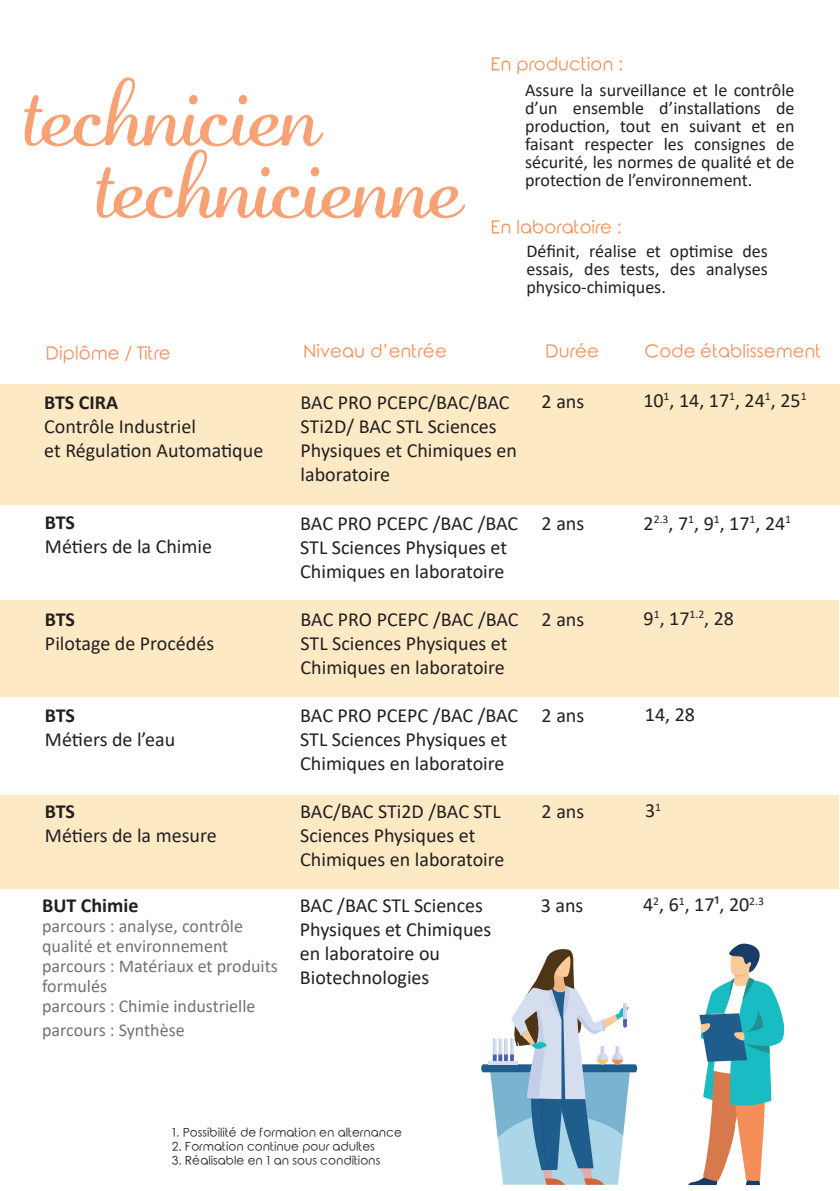
<style>
.page{position:relative;width:840px;height:1191px;background:#fff}
.page>*{position:absolute;margin:0;border:0;box-sizing:border-box;transform-origin:0 0}
.t1{font:96px "Adage Script JF";color:#f8a174}
.t2{font:20px/24px "Calibri";color:#231f20}
.t3{font:700 20px "Calibri";color:#231f20}
.t4{font:18px/18px "Calibri";color:#231f20;text-align:justify}
.t5{font:18px/20px "Calibri";color:#717275}
.t6{font:18px "Rounded Elegance";color:#f78f59}
.t7{font:12px "Rounded Elegance";color:#231f20}
</style>
<div class="page">
<div style="left:0;top:600px;width:838px;height:96px;background:#fee9c5"></div>
<div style="left:0;top:795px;width:838px;height:93px;background:#fee9c5"></div>
<div style="left:0;top:384px;width:839px;height:120px;background:#fee9c5"></div>
<svg style="left:481px;top:949px;width:155px;height:235px"></svg>
<svg style="left:688px;top:943px;width:95px;height:242px"></svg>
<p class="t1" style="left:24px;top:49px;width:297px">technicien</p>
<p class="t1" style="left:96px;top:121px;width:367px">technicienne</p>
<p class="t6" style="left:490px;top:53px;width:134px">En production :</p>
<p class="t4" style="left:525px;top:81px;width:271px">Assure la surveillance et le contrôle d’un ensemble d’installations de production, tout en suivant et en faisant respecter les consignes de sécurité, les normes de qualité et de protection de l’environnement.</p>
<p class="t6" style="left:490px;top:217px;width:133px">En laboratoire :</p>
<p class="t4" style="left:526px;top:242px;width:243px">Définit, réalise et optimise des essais, des tests, des analyses physico-chimiques.</p>
<p class="t6" style="left:46px;top:343px;width:126px">Diplôme / Titre</p>
<p class="t6" style="left:303px;top:341px;width:145px">Niveau d’entrée</p>
<p class="t6" style="left:545px;top:341px;width:55px">Durée</p>
<p class="t6" style="left:644px;top:341px;width:178px">Code établissement</p>
<p class="t3" style="left:44px;top:388px;width:75px">BTS CIRA</p>
<p class="t2" style="left:44px;top:413px;width:153px">Contrôle Industriel</p>
<p class="t2" style="left:44px;top:437px;width:220px">et Régulation Automatique</p>
<p class="t2" style="left:300px;top:389px;width:218px">BAC PRO PCEPC/BAC/BAC<br>STi2D/ BAC STL Sciences<br>Physiques et Chimiques en laboratoire</p>
<p class="t2" style="left:541px;top:389px;width:44px">2 ans</p>
<p class="t2" style="left:643px;top:388px;width:165px">10<sup>1</sup>, 14, 17<sup>1</sup>, 24<sup>1</sup>, 25<sup>1</sup></p>
<p class="t3" style="left:45px;top:508px;width:32px">BTS</p>
<p class="t2" style="left:45px;top:534px;width:168px">Métiers de la Chimie</p>
<p class="t2" style="left:300px;top:511px;width:219px">BAC PRO PCEPC /BAC /BAC<br>STL Sciences Physiques et<br>Chimiques en laboratoire</p>
<p class="t2" style="left:541px;top:511px;width:44px">2 ans</p>
<p class="t2" style="left:643px;top:510px;width:149px">2<sup>2.3</sup>, 7<sup>1</sup>, 9<sup>1</sup>, 17<sup>1</sup>, 24<sup>1</sup></p>
<p class="t3" style="left:45px;top:605px;width:32px">BTS</p>
<p class="t2" style="left:45px;top:630px;width:171px">Pilotage de Procédés</p>
<p class="t2" style="left:300px;top:606px;width:219px">BAC PRO PCEPC /BAC /BAC<br>STL Sciences Physiques et<br>Chimiques en laboratoire</p>
<p class="t2" style="left:541px;top:606px;width:44px">2 ans</p>
<p class="t2" style="left:643px;top:605px;width:92px">9<sup>1</sup>, 17<sup>1.2</sup>, 28</p>
<p class="t3" style="left:45px;top:701px;width:32px">BTS</p>
<p class="t2" style="left:45px;top:726px;width:132px">Métiers de l’eau</p>
<p class="t2" style="left:300px;top:702px;width:219px">BAC PRO PCEPC /BAC /BAC<br>STL Sciences Physiques et<br>Chimiques en laboratoire</p>
<p class="t2" style="left:541px;top:702px;width:44px">2 ans</p>
<p class="t2" style="left:644px;top:702px;width:52px">14, 28</p>
<p class="t3" style="left:45px;top:797px;width:32px">BTS</p>
<p class="t2" style="left:45px;top:823px;width:173px">Métiers de la mesure</p>
<p class="t2" style="left:300px;top:799px;width:206px">BAC/BAC STi2D /BAC STL<br>Sciences Physiques et<br>Chimiques en laboratoire</p>
<p class="t2" style="left:541px;top:798px;width:44px">2 ans</p>
<p class="t2" style="left:644px;top:798px;width:18px">3<sup>1</sup></p>
<p class="t3" style="left:42px;top:891px;width:98px">BUT Chimie</p>
<p class="t5" style="left:42px;top:916px;width:202px">parcours : analyse, contrôle qualité et environnement</p>
<p class="t5" style="left:42px;top:956px;width:237px">parcours : Matériaux et produits formulés</p>
<p class="t5" style="left:42px;top:996px;width:215px">parcours : Chimie industrielle</p>
<p class="t5" style="left:42px;top:1020px;width:144px">parcours : Synthèse</p>
<p class="t2" style="left:300px;top:893px;width:193px">BAC /BAC STL Sciences<br>Physiques et Chimiques en laboratoire ou<br>Biotechnologies</p>
<p class="t2" style="left:540px;top:893px;width:44px">3 ans</p>
<p class="t2" style="left:642px;top:892px;width:122px">4<sup>2</sup>, 6<sup>1</sup>, 17¹, 20<sup>2.3</sup></p>
<p class="t7" style="left:171px;top:1125px;width:232px">1. Possibilité de formation en alternance</p>
<p class="t7" style="left:171px;top:1139px;width:205px">2. Formation continue pour adultes</p>
<p class="t7" style="left:171px;top:1153px;width:210px">3. Réalisable en 1 an sous conditions</p>
</div>
